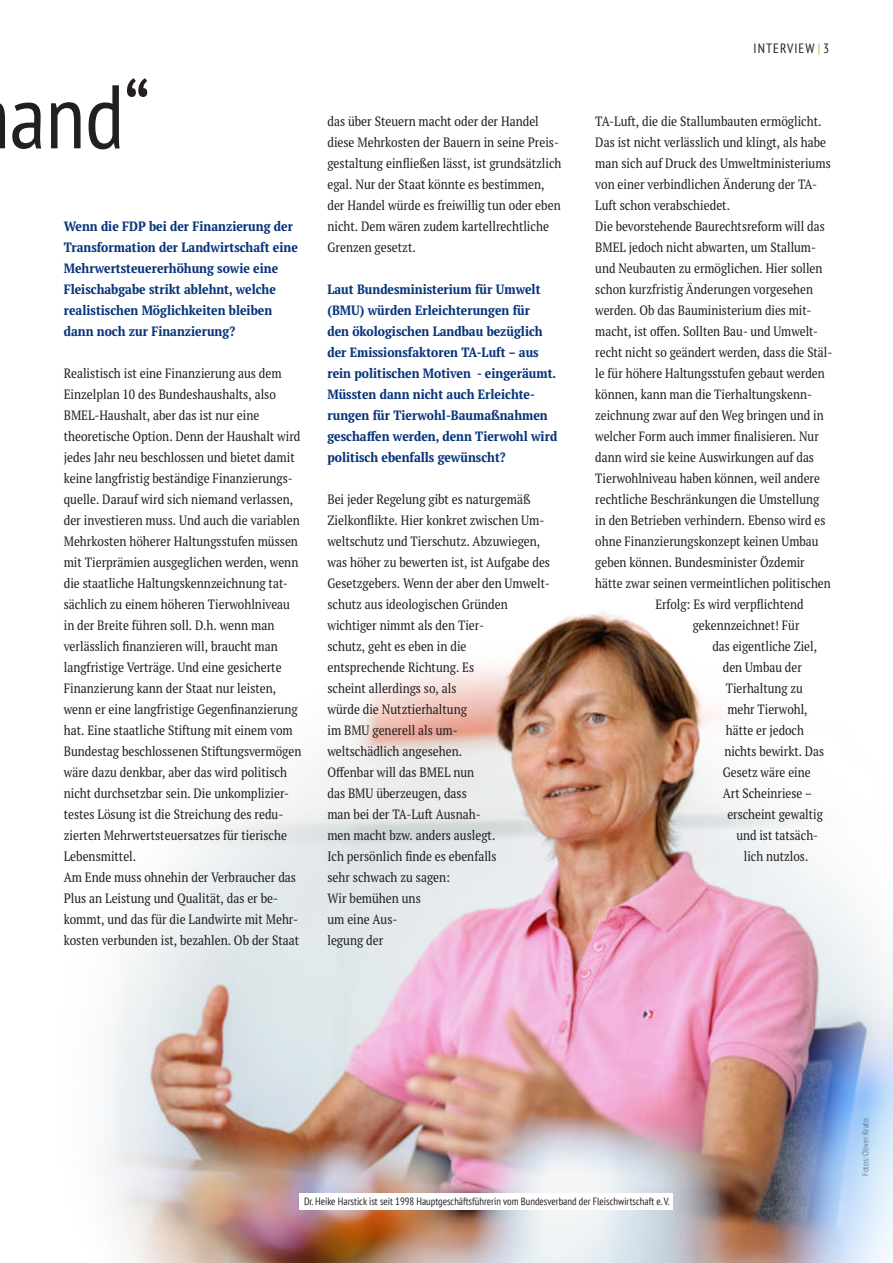
<style>
.page{position:relative;width:893px;height:1263px;background:#fff}
.page>*{position:absolute;margin:0;border:0;box-sizing:border-box;transform-origin:0 0}
.t1{font:condensed 90px "PT Sans";color:#231f20}
.t2{font:condensed 13.5px/21px "PT Serif Pro";color:#231f20}
.t3{font:700 condensed 13.5px/21px "PT Serif Pro";color:#08357c}
.t4{font:condensed 13.5px "PT Sans";letter-spacing:.08em;color:#231f20}
.t5{font:condensed 10.5px "PT Sans";color:#231f20}
.t6{font:condensed 9px "PT Sans";color:#939598}
.s1{color:#92c73d}
</style>
<div class="page">
<img style="left:105px;top:611px;width:787px;height:652px">
<div style="left:300px;top:1193px;width:373px;height:17px;background:#fff"></div>
<h1 class="t1" style="left:10px;top:78px;width:142px">and“</h1>
<p class="t3" style="left:64px;top:217px;width:236px">Wenn die FDP bei der Finanzierung der Transformation der Landwirtschaft eine Mehrwertsteuererhöhung sowie eine Fleischabgabe strikt ablehnt, welche realistischen Möglichkeiten bleiben dann noch zur Finanzierung?</p>
<p class="t2" style="left:64px;top:363px;width:239px">Realistisch ist eine Finanzierung aus dem Einzelplan 10 des Bundeshaushalts, also BMEL-Haushalt, aber das ist nur eine theoretische Option. Denn der Haushalt wird jedes Jahr neu beschlossen und bietet damit keine langfristig beständige Finanzierungs&shy;quelle. Darauf wird sich niemand verlassen, der investieren muss. Und auch die variablen Mehrkosten höherer Haltungsstufen müssen mit Tierprämien ausgeglichen werden, wenn die staatliche Haltungskennzeichnung tat&shy;sächlich zu einem höheren Tierwohlniveau in der Breite führen soll. D.h. wenn man verlässlich finanzieren will, braucht man langfristige Verträge. Und eine gesicherte Finanzierung kann der Staat nur leisten, wenn er eine langfristige Gegenfinanzierung hat. Eine staatliche Stiftung mit einem vom Bundestag beschlossenen Stiftungsvermögen wäre dazu denkbar, aber das wird politisch nicht durchsetzbar sein. Die unkomplizier&shy;testes Lösung ist die Streichung des redu&shy;zierten Mehrwertsteuersatzes für tierische Lebensmittel.<br>Am Ende muss ohnehin der Verbraucher das Plus an Leistung und Qualität, das er be&shy;kommt, und das für die Landwirte mit Mehr&shy;kosten verbunden ist, bezahlen. Ob der Staat</p>
<p class="t2" style="left:327px;top:111px;width:236px">das über Steuern macht oder der Handel diese Mehrkosten der Bauern in seine Preis&shy;gestaltung einfließen lässt, ist grundsätzlich egal. Nur der Staat könnte es bestimmen, der Handel würde es freiwillig tun oder eben nicht. Dem wären zudem kartellrechtliche Grenzen gesetzt.</p>
<p class="t3" style="left:327px;top:280px;width:231px">Laut Bundesministerium für Umwelt (BMU) würden Erleichterungen für<br>den ökologischen Landbau bezüglich der Emissionsfaktoren TA-Luft – aus rein politischen Motiven - eingeräumt.<br>Müssten dann nicht auch Erleichte&shy;rungen für Tierwohl-Baumaßnahmen geschaffen werden, denn Tierwohl wird politisch ebenfalls gewünscht?</p>
<p class="t2" style="left:327px;top:489px;width:224px">Bei jeder Regelung gibt es naturgemäß<br>Zielkonflikte. Hier konkret zwischen Um&shy;weltschutz und Tierschutz. Abzuwiegen, was höher zu bewerten ist, ist Aufgabe des<br>Gesetzgebers. Wenn der aber den Umwelt&shy;schutz aus ideologischen Gründen wichtiger nimmt als den Tier-<br>schutz, geht es eben in die<br>entsprechende Richtung. Es<br>scheint allerdings so, als<br>würde die Nutztierhaltung<br>im BMU generell als um-<br>weltschädlich angesehen.<br>Offenbar will das BMEL nun<br>das BMU überzeugen, dass<br>man bei der TA-Luft Ausnah-<br>men macht bzw. anders auslegt.<br>Ich persönlich finde es ebenfalls<br>sehr schwach zu sagen:<br>Wir bemühen uns<br>um eine Aus-<br>legung der</p>
<p class="t4" style="left:753px;top:42px;width:77px">INTERVIEW <span class="s1">|</span> 3</p>
<p class="t2" style="left:595px;top:111px;width:228px">TA-Luft, die die Stallumbauten ermöglicht.</p>
<p class="t2" style="left:595px;top:132px;width:232px">Das ist nicht verlässlich und klingt, als habe</p>
<p class="t2" style="left:595px;top:153px;width:237px">man sich auf Druck des Umweltministeriums</p>
<p class="t2" style="left:595px;top:174px;width:223px">von einer verbindlichen Änderung der TA-</p>
<p class="t2" style="left:595px;top:195px;width:136px">Luft schon verabschiedet.</p>
<p class="t2" style="left:595px;top:216px;width:231px">Die bevorstehende Baurechtsreform will das</p>
<p class="t2" style="left:595px;top:237px;width:222px">BMEL jedoch nicht abwarten, um Stallum-</p>
<p class="t2" style="left:595px;top:258px;width:229px">und Neubauten zu ermöglichen. Hier sollen</p>
<p class="t2" style="left:595px;top:279px;width:219px">schon kurzfristig Änderungen vorgesehen</p>
<p class="t2" style="left:595px;top:300px;width:217px">werden. Ob das Bauministerium dies mit-</p>
<p class="t2" style="left:595px;top:321px;width:224px">macht, ist offen. Sollten Bau- und Umwelt-</p>
<p class="t2" style="left:595px;top:342px;width:239px">recht nicht so geändert werden, dass die Stäl-</p>
<p class="t2" style="left:595px;top:363px;width:231px">le für höhere Haltungsstufen gebaut werden</p>
<p class="t2" style="left:595px;top:384px;width:218px">können, kann man die Tierhaltungskenn-</p>
<p class="t2" style="left:595px;top:405px;width:230px">zeichnung zwar auf den Weg bringen und in</p>
<p class="t2" style="left:595px;top:426px;width:225px">welcher Form auch immer finalisieren. Nur</p>
<p class="t2" style="left:595px;top:447px;width:220px">dann wird sie keine Auswirkungen auf das</p>
<p class="t2" style="left:595px;top:468px;width:226px">Tierwohlniveau haben können, weil andere</p>
<p class="t2" style="left:595px;top:489px;width:225px">rechtliche Beschränkungen die Umstellung</p>
<p class="t2" style="left:595px;top:510px;width:232px">in den Betrieben verhindern. Ebenso wird es</p>
<p class="t2" style="left:595px;top:531px;width:225px">ohne Finanzierungskonzept keinen Umbau</p>
<p class="t2" style="left:595px;top:552px;width:211px">geben können. Bundesminister Özdemir</p>
<p class="t2" style="left:595px;top:573px;width:237px">hätte zwar seinen vermeintlichen politischen</p>
<p class="t2" style="left:655px;top:594px;width:150px">Erfolg: Es wird verpflichtend</p>
<p class="t2" style="left:693px;top:615px;width:108px">gekennzeichnet! Für</p>
<p class="t2" style="left:712px;top:636px;width:106px">das eigentliche Ziel,</p>
<p class="t2" style="left:723px;top:657px;width:81px">den Umbau der</p>
<p class="t2" style="left:726px;top:678px;width:79px">Tierhaltung zu</p>
<p class="t2" style="left:727px;top:699px;width:82px">mehr Tierwohl,</p>
<p class="t2" style="left:726px;top:720px;width:80px">hätte er jedoch</p>
<p class="t2" style="left:724px;top:741px;width:101px">nichts bewirkt. Das</p>
<p class="t2" style="left:723px;top:762px;width:89px">Gesetz wäre eine</p>
<p class="t2" style="left:723px;top:783px;width:91px">Art Scheinriese –</p>
<p class="t2" style="left:727px;top:804px;width:97px">erscheint gewaltig</p>
<p class="t2" style="left:736px;top:825px;width:83px">und ist tatsäch-</p>
<p class="t2" style="left:744px;top:846px;width:66px">lich nutzlos.</p>
<p class="t5" style="left:304px;top:1197px;width:367px">Dr. Heike Harstick ist seit 1998 Hauptgeschäftsführerin vom Bundesverband der Fleischwirtschaft e. V.</p>
<p class="t6" style="left:860px;top:1176px;width:59px;rotate:-90deg">Fotos: Oliver Krato</p>
</div>
